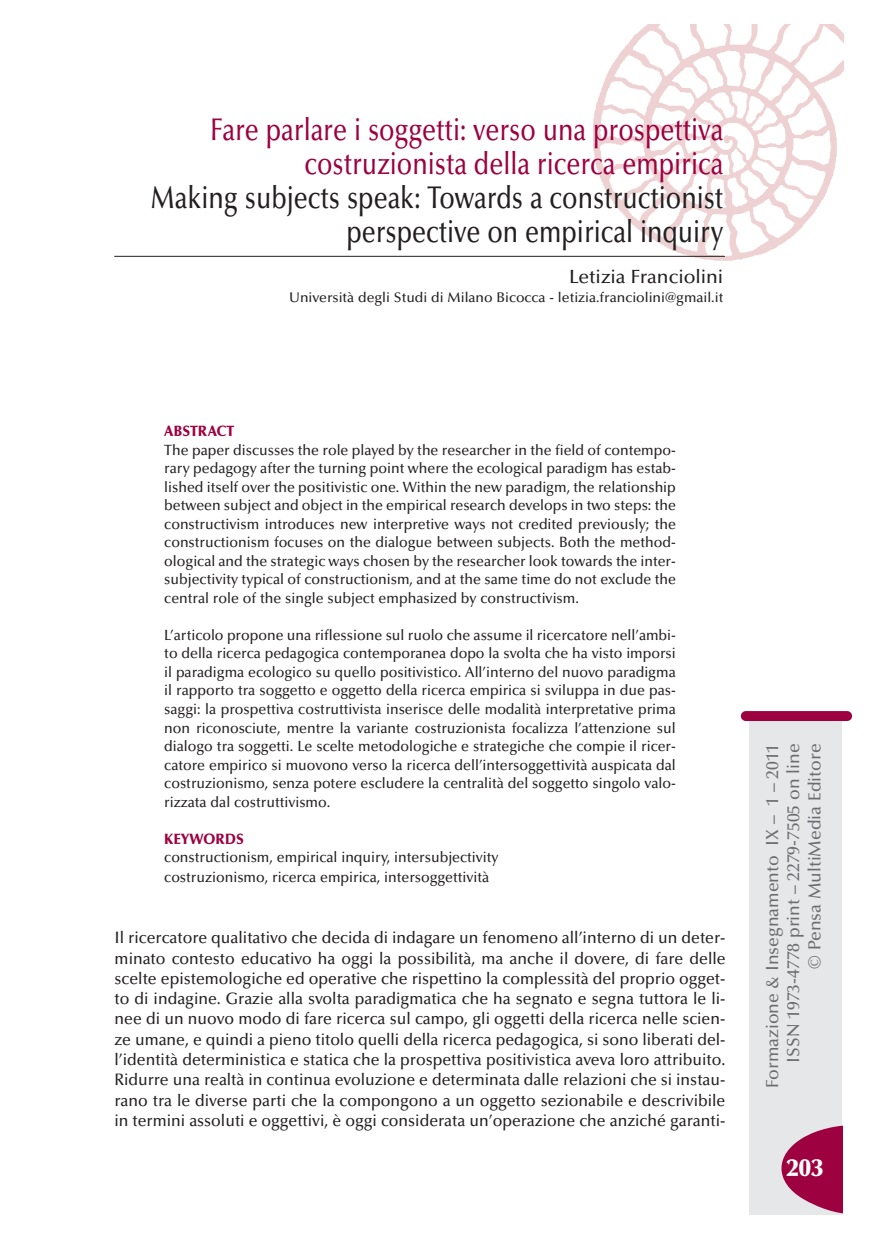
<style>
.page{position:relative;width:869px;height:1241px;background:#fff}
.page>*{position:absolute;margin:0;border:0;box-sizing:border-box;transform-origin:0 0}
.t1{font:500 31.5px/33.9px "Optima";color:#9d0140;text-align:right;scale:.8 1}
.t2{font:900 24.5px "Optima";color:#fff}
.t3{font:500 19.25px "Optima";color:#231f20}
.t4{font:500 17.5px/21px "Optima";color:#6c6d70;text-align:right}
.t5{font:500 16.62px/20.3px "Optima";color:#231f20;text-align:justify;scale:.95 1}
.t6{font:500 14.88px/18.6px "Optima";color:#231f20;scale:.95 1}
.t7{font:500 14px "Optima";color:#231f20}
.s1{color:#231f20}
.s2{font-weight:900;color:#9d0140}
</style>
<div class="page">
<img style="left:571px;top:25px;width:271px;height:236px">
<hr style="left:114px;top:256px;width:610px;height:1px;background:#231f20">
<div style="left:749px;top:721px;width:92px;height:493px;background:#e6e7e9"></div>
<div style="left:740px;top:711px;width:111px;height:10px;background:#9d0140;border-radius:5px"></div>
<svg style="left:781px;top:1124px;width:62px;height:90px"></svg>
<p class="t1" style="left:151px;top:115px;width:716px">Fare parlare i soggetti: verso una prospettiva costruzionista della ricerca empirica<br><span class="s1">Making subjects speak: Towards a constructionist perspective on empirical inquiry</span></p>
<p class="t3" style="left:568px;top:268px;width:156px">Letizia Franciolini</p>
<p class="t7" style="left:289px;top:292px;width:435px">Università degli Studi di Milano Bicocca - letizia.franciolini@gmail.it</p>
<p class="t6" style="left:164px;top:423px;width:540px"><span class="s2">ABSTRACT<br></span>The paper discusses the role played by the researcher in the field of contempo&shy;rary pedagogy after the turning point where the ecological paradigm has estab&shy;lished itself over the positivistic one. Within the new paradigm, the relationship between subject and object in the empirical research develops in two steps: the constructivism introduces new interpretive ways not credited previously; the constructionism focuses on the dialogue between subjects. Both the method&shy;ological and the strategic ways chosen by the researcher look towards the inter&shy;subjectivity typical of constructionism, and at the same time do not exclude the central role of the single subject emphasized by constructivism.</p>
<p class="t6" style="left:164px;top:627px;width:540px;text-align:justify">L’articolo propone una riflessione sul ruolo che assume il ricercatore nell’ambi&shy;to della ricerca pedagogica contemporanea dopo la svolta che ha visto imporsi il paradigma ecologico su quello positivistico. All’interno del nuovo paradigma il rapporto tra soggetto e oggetto della ricerca empirica si sviluppa in due pas&shy;saggi: la prospettiva costruttivista inserisce delle modalità interpretative prima non riconosciute, mentre la variante costruzionista focalizza l’attenzione sul dialogo tra soggetti. Le scelte metodologiche e strategiche che compie il ricer&shy;catore empirico si muovono verso la ricerca dell’intersoggettività auspicata dal costruzionismo, senza potere escludere la centralità del soggetto singolo valo&shy;rizzata dal costruttivismo.</p>
<p class="t6" style="left:164px;top:830px;width:353px;line-height:19.2px"><span class="s2">KEYWORDS<br></span>constructionism, empirical inquiry, intersubjectivity costruzionismo, ricerca empirica, intersoggettività</p>
<p class="t5" style="left:114px;top:928px;width:644px">Il ricercatore qualitativo che decida di indagare un fenomeno all’interno di un deter&shy;minato contesto educativo ha oggi la possibilità, ma anche il dovere, di fare delle scelte epistemologiche ed operative che rispettino la complessità del proprio ogget&shy;to di indagine. Grazie alla svolta paradigmatica che ha segnato e segna tuttora le li&shy;nee di un nuovo modo di fare ricerca sul campo, gli oggetti della ricerca nelle scien&shy;ze umane, e quindi a pieno titolo quelli della ricerca pedagogica, si sono liberati del&shy;l’identità deterministica e statica che la prospettiva positivistica aveva loro attribuito.<br>Ridurre una realtà in continua evoluzione e determinata dalle relazioni che si instau&shy;rano tra le diverse parti che la compongono a un oggetto sezionabile e descrivibile in termini assoluti e oggettivi, è oggi considerata un’operazione che anziché garanti-</p>
<p class="t4" style="left:763px;top:1087px;width:345px;rotate:-90deg">Formazione &amp; Insegnamento IX – 1 – 2011<br>ISSN 1973-4778 print – 2279-7505 on line<br>© Pensa MultiMedia Editore</p>
<p class="t2" style="left:786px;top:1157px;width:38px">203</p>
</div>
